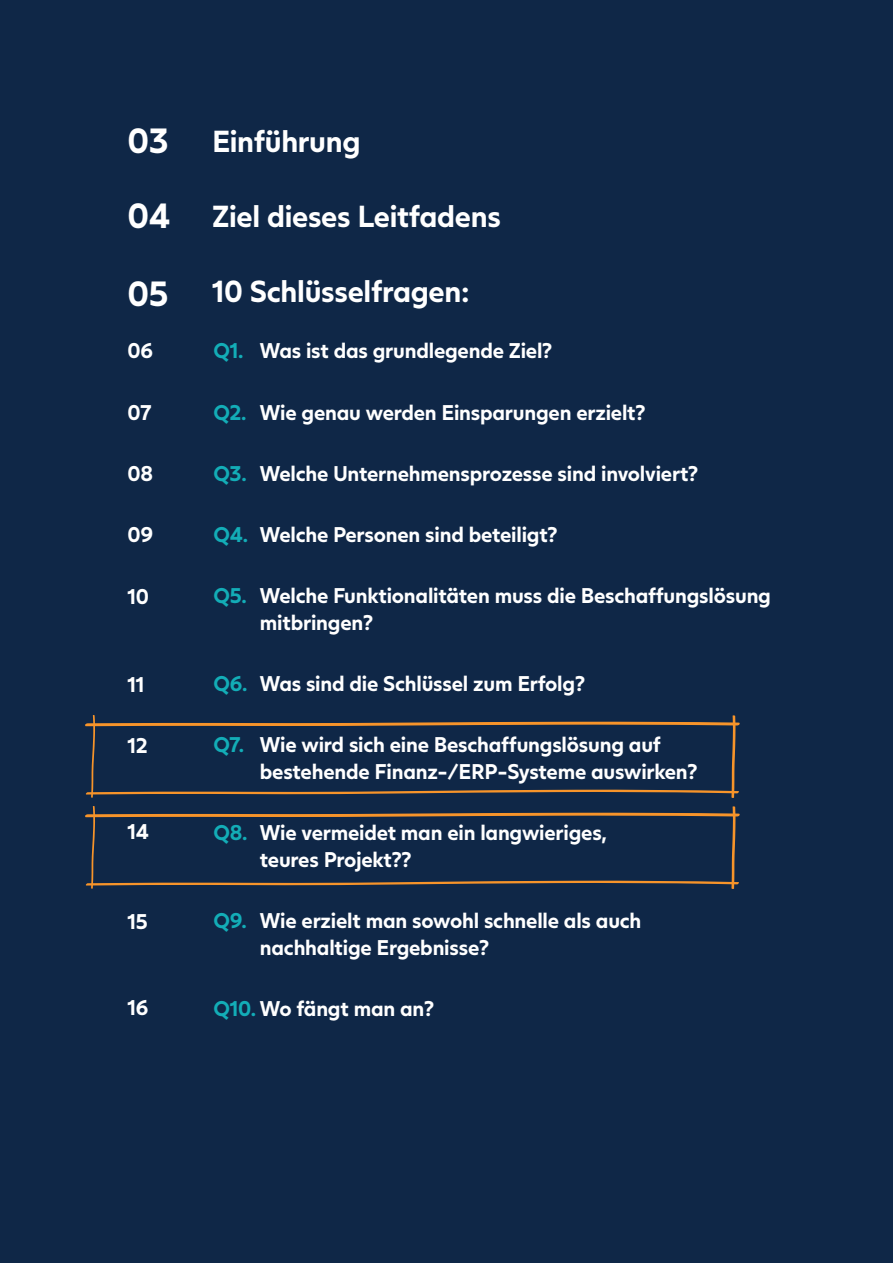
<style>
.page{position:relative;width:893px;height:1263px;background:#0f2747}
.page>*{position:absolute;margin:0;border:0;box-sizing:border-box;transform-origin:0 0}
.t1{font:700 34.5px/75px "Juli Sans";color:#fff}
.t2{font:700 30px "Juli Sans";letter-spacing:-.01em;color:#fff}
.t3{font:700 21px/27px "Juli Sans";letter-spacing:-.01em;color:#fff}
.s1{color:#13adb7}
</style>
<div class="page">
<svg style="left:85px;top:715px;width:655px;height:174px"></svg>
<h1 class="t1" style="left:128px;top:99px;width:45px">03<br>04</h1>
<h2 class="t2" style="left:212px;top:117px;width:150px">Einführung</h2>
<h2 class="t2" style="left:212px;top:191px;width:290px">Ziel dieses Leitfadens</h2>
<h2 class="t2" style="left:212px;top:266px;width:259px">10 Schlüsselfragen:</h2>
<h1 class="t1" style="left:128px;top:252px;width:42px">05</h1>
<p class="t3" style="left:128px;top:335px;width:27px">06</p>
<p class="t3" style="left:213px;top:335px;width:340px"><span class="s1">Q1.</span> Was ist das grundlegende Ziel?</p>
<p class="t3" style="left:128px;top:396px;width:25px">07</p>
<p class="t3" style="left:213px;top:396px;width:434px"><span class="s1">Q2.</span> Wie genau werden Einsparungen erzielt?</p>
<p class="t3" style="left:128px;top:457px;width:27px">08</p>
<p class="t3" style="left:213px;top:457px;width:486px"><span class="s1">Q3.</span> Welche Unternehmensprozesse sind involviert?</p>
<p class="t3" style="left:128px;top:518px;width:27px">09</p>
<p class="t3" style="left:213px;top:518px;width:346px"><span class="s1">Q4.</span> Welche Personen sind beteiligt?</p>
<p class="t3" style="left:128px;top:580px;width:23px">10</p>
<p class="t3" style="left:260px;top:579px;width:513px;text-indent:-46px"><span class="s1">Q5.</span> Welche Funktionalitäten muss die Beschaffungslösung mitbringen?</p>
<p class="t3" style="left:128px;top:668px;width:19px">11</p>
<p class="t3" style="left:213px;top:667px;width:373px"><span class="s1">Q6.</span> Was sind die Schlüssel zum Erfolg?</p>
<p class="t3" style="left:128px;top:729px;width:22px">12</p>
<p class="t3" style="left:260px;top:728px;width:439px;text-indent:-46px"><span class="s1">Q7.</span> Wie wird sich eine Beschaffungslösung auf bestehende Finanz-/ERP-Systeme auswirken?</p>
<p class="t3" style="left:128px;top:815px;width:23px">14</p>
<p class="t3" style="left:260px;top:816px;width:349px;text-indent:-46px"><span class="s1">Q8.</span> Wie vermeidet man ein langwieriges, teures Projekt??</p>
<p class="t3" style="left:128px;top:905px;width:22px">15</p>
<p class="t3" style="left:260px;top:904px;width:383px;text-indent:-46px"><span class="s1">Q9.</span> Wie erzielt man sowohl schnelle als auch nachhaltige Ergebnisse?</p>
<p class="t3" style="left:128px;top:992px;width:23px">16</p>
<p class="t3" style="left:213px;top:992px;width:222px"><span class="s1">Q10.</span> Wo fängt man an?</p>
</div>
